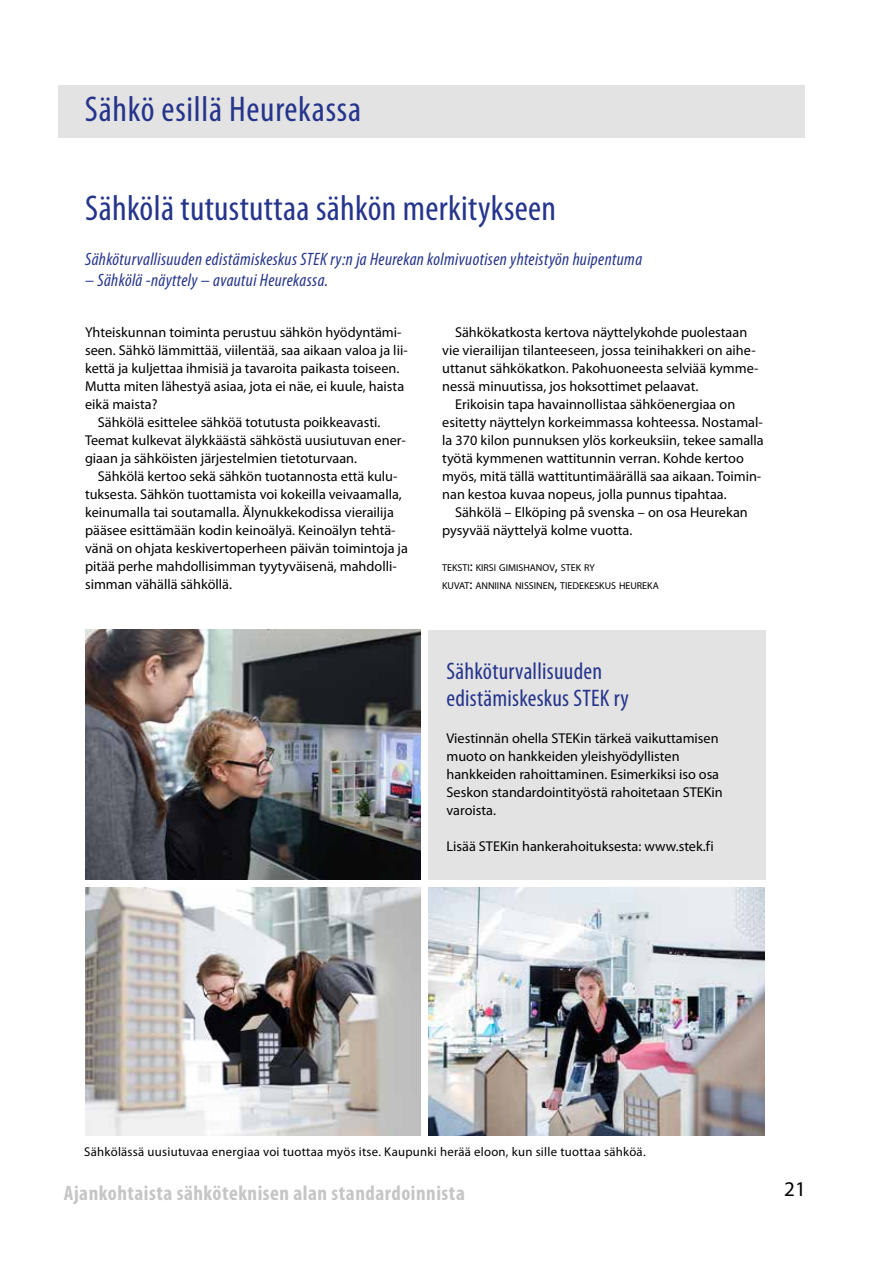
<style>
.page{position:relative;width:893px;height:1263px;background:#fff}
.page>*{position:absolute;margin:0;border:0;box-sizing:border-box;transform-origin:0 0}
.t1{font:condensed 36px "Myriad Pro";letter-spacing:.01em;color:#26358c}
.t2{font:condensed 24px/27px "Myriad Pro";letter-spacing:.01em;color:#26358c}
.t3{font:700 condensed 21px "Myriad Pro";letter-spacing:.025em;color:#c6c6c6}
.t4{font:21px "Myriad Pro";color:#000}
.t5{font:italic condensed 18px "Myriad Pro";letter-spacing:.02em;color:#26358c}
.t6{font:14.25px/18px "Myriad Pro";color:#000}
.t7{font:12.75px "Myriad Pro";letter-spacing:.02em;color:#000}
.t8{font:10.05px/18px "Myriad Pro";color:#000}
.s1{font-size:14.25px}
</style>
<div class="page">
<div style="left:428px;top:630px;width:337px;height:249px;background:#e3e3e3"></div>
<img style="left:85px;top:630px;width:336px;height:249px">
<img style="left:85px;top:888px;width:336px;height:247px">
<img style="left:428px;top:888px;width:336px;height:247px">
<div style="left:58px;top:85px;width:746px;height:52px;background:#e3e3e3"></div>
<h1 class="t1" style="left:85px;top:87px;width:278px">Sähkö esillä Heurekassa</h1>
<h1 class="t1" style="left:85px;top:186px;width:473px">Sähkölä tutustuttaa sähkön merkitykseen</h1>
<p class="t5" style="left:85px;top:248px;width:559px">Sähköturvallisuuden edistämiskeskus STEK ry:n ja Heurekan kolmivuotisen yhteistyön huipentuma</p>
<p class="t5" style="left:85px;top:269px;width:245px">– Sähkölä -näyttely – avautui Heurekassa.</p>
<p class="t6" style="left:455px;top:323px;width:294px">Sähkökatkosta kertova näyttelykohde puolestaan</p>
<p class="t6" style="left:442px;top:341px;width:315px">vie vierailijan tilanteeseen, jossa teinihakkeri on aihe-</p>
<p class="t6" style="left:442px;top:359px;width:318px">uttanut sähkökatkon. Pakohuoneesta selviää kymme-</p>
<p class="t6" style="left:442px;top:377px;width:258px">nessä minuutissa, jos hoksottimet pelaavat.</p>
<p class="t6" style="left:455px;top:395px;width:282px">Erikoisin tapa havainnollistaa sähköenergiaa on</p>
<p class="t6" style="left:442px;top:413px;width:322px">esitetty näyttelyn korkeimmassa kohteessa. Nostamal-</p>
<p class="t6" style="left:442px;top:431px;width:323px">la 370 kilon punnuksen ylös korkeuksiin, tekee samalla</p>
<p class="t6" style="left:442px;top:449px;width:303px">työtä kymmenen wattitunnin verran. Kohde kertoo</p>
<p class="t6" style="left:442px;top:467px;width:321px">myös, mitä tällä wattituntimäärällä saa aikaan. Toimin-</p>
<p class="t6" style="left:442px;top:485px;width:286px">nan kestoa kuvaa nopeus, jolla punnus tipahtaa.</p>
<p class="t6" style="left:455px;top:503px;width:294px">Sähkölä – Elköping på svenska – on osa Heurekan</p>
<p class="t6" style="left:442px;top:521px;width:192px">pysyvää näyttelyä kolme vuotta.</p>
<p class="t8" style="left:442px;top:559px;width:218px">TEKSTI<span class="s1">:</span> KIRSI GIMISHANOV<span class="s1">,</span> STEK RY<br>KUVAT<span class="s1">:</span> ANNIINA NISSINEN<span class="s1">,</span> TIEDEKESKUS HEUREKA</p>
<p class="t6" style="left:85px;top:323px;width:318px">Yhteiskunnan toiminta perustuu sähkön hyödyntämi-</p>
<p class="t6" style="left:85px;top:341px;width:324px">seen. Sähkö lämmittää, viilentää, saa aikaan valoa ja lii-</p>
<p class="t6" style="left:85px;top:359px;width:316px">kettä ja kuljettaa ihmisiä ja tavaroita paikasta toiseen.</p>
<p class="t6" style="left:85px;top:377px;width:321px">Mutta miten lähestyä asiaa, jota ei näe, ei kuule, haista</p>
<p class="t6" style="left:85px;top:395px;width:74px">eikä maista?</p>
<p class="t6" style="left:98px;top:413px;width:284px">Sähkölä esittelee sähköä totutusta poikkeavasti.</p>
<p class="t6" style="left:85px;top:431px;width:322px">Teemat kulkevat älykkäästä sähköstä uusiutuvan ener-</p>
<p class="t6" style="left:85px;top:449px;width:274px">giaan ja sähköisten järjestelmien tietoturvaan.</p>
<p class="t6" style="left:98px;top:467px;width:301px">Sähkölä kertoo sekä sähkön tuotannosta että kulu-</p>
<p class="t6" style="left:85px;top:485px;width:318px">tuksesta. Sähkön tuottamista voi kokeilla veivaamalla,</p>
<p class="t6" style="left:85px;top:503px;width:310px">keinumalla tai soutamalla. Älynukkekodissa vierailija</p>
<p class="t6" style="left:85px;top:521px;width:312px">pääsee esittämään kodin keinoälyä. Keinoälyn tehtä-</p>
<p class="t6" style="left:85px;top:539px;width:324px">vänä on ohjata keskivertoperheen päivän toimintoja ja</p>
<p class="t6" style="left:85px;top:557px;width:313px">pitää perhe mahdollisimman tyytyväisenä, mahdolli-</p>
<p class="t6" style="left:85px;top:575px;width:149px">simman vähällä sähköllä.</p>
<h2 class="t2" style="left:446px;top:657px;width:184px">Sähköturvallisuuden edistämiskeskus STEK ry</h2>
<p class="t6" style="left:446px;top:729px;width:278px">Viestinnän ohella STEKin tärkeä vaikuttamisen muoto on hankkeiden yleishyödyllisten hankkeiden rahoittaminen. Esimerkiksi iso osa Seskon standardointityöstä rahoitetaan STEKin varoista.</p>
<p class="t6" style="left:446px;top:837px;width:269px">Lisää STEKin hankerahoituksesta: www.stek.fi</p>
<p class="t7" style="left:84px;top:1143px;width:563px">Sähkölässä uusiutuvaa energiaa voi tuottaa myös itse. Kaupunki herää eloon, kun sille tuottaa sähköä.</p>
<h3 class="t3" style="left:64px;top:1179px;width:403px">Ajankohtaista sähköteknisen alan standardoinnista</h3>
<h3 class="t4" style="left:784px;top:1176px;width:23px">21</h3>
</div>
